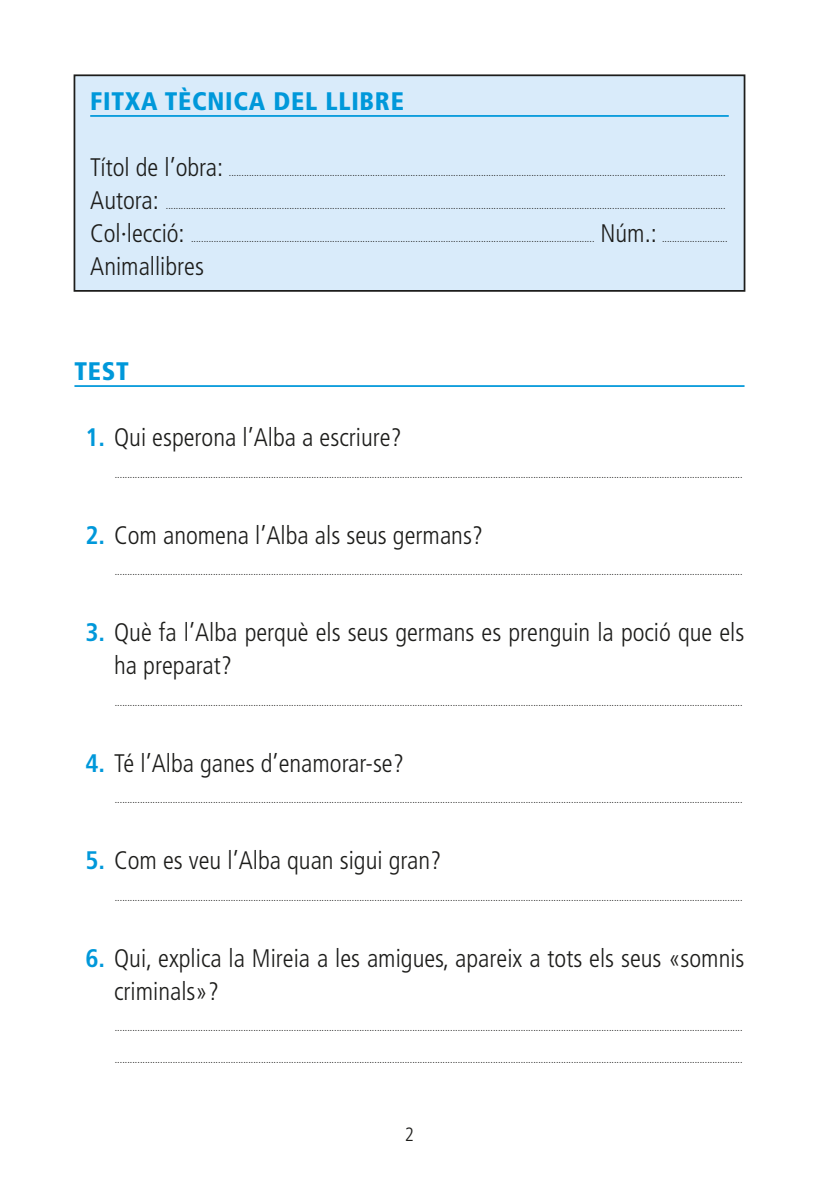
<style>
.page{position:relative;width:819px;height:1191px;background:#fff}
.page>*{position:absolute;margin:0;border:0;box-sizing:border-box;transform-origin:0 0}
.t1{font:300 condensed 25.38px/33.1px "Frutiger LT Std";color:#1d1d1b}
.t2{font:900 condensed 25.38px "Frutiger LT Std";letter-spacing:.03em;color:#0098da}
.t3{font:300 condensed 19.25px "Frutiger LT Std";color:#1d1d1b}
.t4{font:300 condensed 10.5px "Frutiger LT Std";color:#1d1d1b}
.s1{font-weight:700;color:#0098da}
</style>
<div class="page">
<hr style="left:74px;top:385px;width:670px;height:2px;background:#0098da">
<div style="left:74px;top:75px;width:670px;height:216px;background:#d9ebfa"></div>
<hr style="left:90px;top:115px;width:638px;height:2px;background:#0098da">
<div style="left:74px;top:74px;width:671px;height:218px;border:2px solid #1d1d1b"></div>
<h1 class="t2" style="left:90px;top:86px;width:315px">FITXA TÈCNICA DEL LLIBRE</h1>
<h1 class="t1" style="left:90px;top:151px;width:134px">Títol de l’obra:</h1>
<p class="t4" style="left:229px;top:166px;width:498px">.....................................................................................................................................................................................................</p>
<h1 class="t1" style="left:90px;top:184px;width:70px">Autora:</h1>
<p class="t4" style="left:166px;top:199px;width:561px">..............................................................................................................................................................................................................................</p>
<h1 class="t1" style="left:90px;top:217px;width:96px">Col·lecció:</h1>
<p class="t4" style="left:191px;top:232px;width:405px">................................................................................................................................................................</p>
<h1 class="t1" style="left:600px;top:217px;width:58px">Núm.:</h1>
<p class="t4" style="left:662px;top:232px;width:67px">..........................</p>
<h1 class="t1" style="left:90px;top:250px;width:115px">Animallibres</h1>
<h1 class="t2" style="left:74px;top:356px;width:56px">TEST</h1>
<h1 class="t1" style="left:85px;top:421px;width:318px"><span class="s1">1.</span> Qui esperona l’Alba a escriure?</h1>
<p class="t4" style="left:115px;top:468px;width:629px">.........................................................................................................................................................................................................................................................</p>
<h1 class="t1" style="left:85px;top:519px;width:399px"><span class="s1">2.</span> Com anomena l’Alba als seus germans?</h1>
<p class="t4" style="left:115px;top:565px;width:629px">.........................................................................................................................................................................................................................................................</p>
<h1 class="t1" style="left:114px;top:616px;width:631px;text-indent:-29px"><span class="s1">3.</span> Què fa l’Alba perquè els seus germans es prenguin la poció que els ha preparat?</h1>
<p class="t4" style="left:115px;top:696px;width:629px">.........................................................................................................................................................................................................................................................</p>
<h1 class="t1" style="left:85px;top:747px;width:320px"><span class="s1">4.</span> Té l’Alba ganes d’enamorar-se?</h1>
<p class="t4" style="left:115px;top:793px;width:629px">.........................................................................................................................................................................................................................................................</p>
<h1 class="t1" style="left:85px;top:844px;width:357px"><span class="s1">5.</span> Com es veu l’Alba quan sigui gran?</h1>
<p class="t4" style="left:115px;top:891px;width:629px">.........................................................................................................................................................................................................................................................</p>
<h1 class="t1" style="left:114px;top:942px;width:632px;text-indent:-29px"><span class="s1">6.</span> Qui, explica la Mireia a les amigues, apareix a tots els seus «somnis criminals»?</h1>
<p class="t4" style="left:115px;top:1021px;width:629px">.........................................................................................................................................................................................................................................................</p>
<p class="t4" style="left:115px;top:1053px;width:629px">.........................................................................................................................................................................................................................................................</p>
<h2 class="t3" style="left:405px;top:1123px;width:11px">2</h2>
</div>
